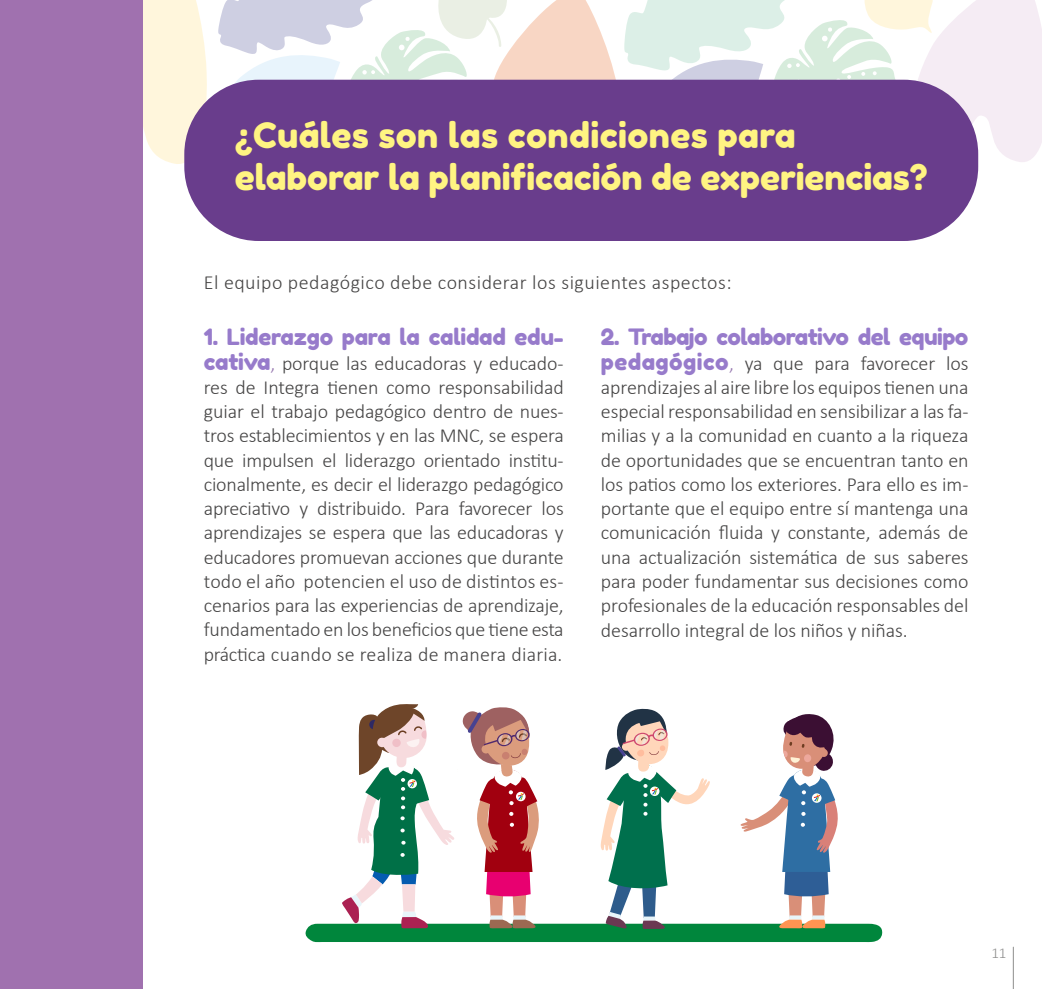
<style>
.page{position:relative;width:1042px;height:989px;background:#fff}
.page>*{position:absolute;margin:0;border:0;box-sizing:border-box;transform-origin:0 0}
.t1{font:35px/42px "Fredoka One";letter-spacing:-.005em;color:#fff482}
.t2{font:22.5px "Fredoka One";letter-spacing:-.025em;color:#977bcb}
.t3{font:300 20px/24.2px "Calibri";letter-spacing:.01em;color:#454444;text-align:justify}
.t4{font:300 15px "Calibri";color:#8e8e8d}
.s1{font-family:"Fredoka One";font-weight:400;font-size:22.5px;color:#977bcb}
.s2{color:#9677af}
</style>
<div class="page">
<hr style="left:1013px;top:947px;width:1px;height:42px;background:#8e8e8d">
<svg style="left:142px;top:0;width:900px;height:187px"></svg>
<div style="left:184px;top:80px;width:794px;height:161px;background:#693d8c;border-radius:74px"></div>
<div style="left:0;top:0;width:142px;height:989px;background:#a071af"></div>
<svg style="left:305px;top:704px;width:578px;height:238px"></svg>
<h1 class="t1" style="left:235px;top:114px;width:694px">¿Cuáles son las condiciones para elaborar la planificación de experiencias?</h1>
<p class="t3" style="left:204px;top:269px;width:529px">El equipo pedagógico debe considerar los siguientes aspectos:</p>
<p class="t2" style="left:204px;top:323px;width:361px">1. Liderazgo para la calidad edu-</p>
<p class="t3" style="left:204px;top:350px;width:361px"><span class="s1">cativa</span><span class="s2">,</span> porque las educadoras y educado&shy;res de Integra tienen como responsabilidad guiar el trabajo pedagógico dentro de nues&shy;tros establecimientos y en las MNC, se espera que impulsen el liderazgo orientado institu&shy;cionalmente, es decir el liderazgo pedagógico apreciativo y distribuido. Para favorecer los aprendizajes se espera que las educadoras y educadores promuevan acciones que durante todo el año potencien el uso de distintos es&shy;cenarios para las experiencias de aprendizaje, fundamentado en los beneficios que tiene esta práctica cuando se realiza de manera diaria.</p>
<p class="t2" style="left:601px;top:323px;width:369px">2. Trabajo colaborativo del equipo</p>
<p class="t3" style="left:601px;top:350px;width:369px"><span class="s1">pedagógico</span><span class="s2">,</span> ya que para favorecer los aprendizajes al aire libre los equipos tienen una especial responsabilidad en sensibilizar a las fa&shy;milias y a la comunidad en cuanto a la riqueza de oportunidades que se encuentran tanto en los patios como los exteriores. Para ello es im&shy;portante que el equipo entre sí mantenga una comunicación fluida y constante, además de una actualización sistemática de sus saberes para poder fundamentar sus decisiones como profesionales de la educación responsables del desarrollo integral de los niños y niñas.</p>
<p class="t4" style="left:991px;top:943px;width:17px">11</p>
</div>
